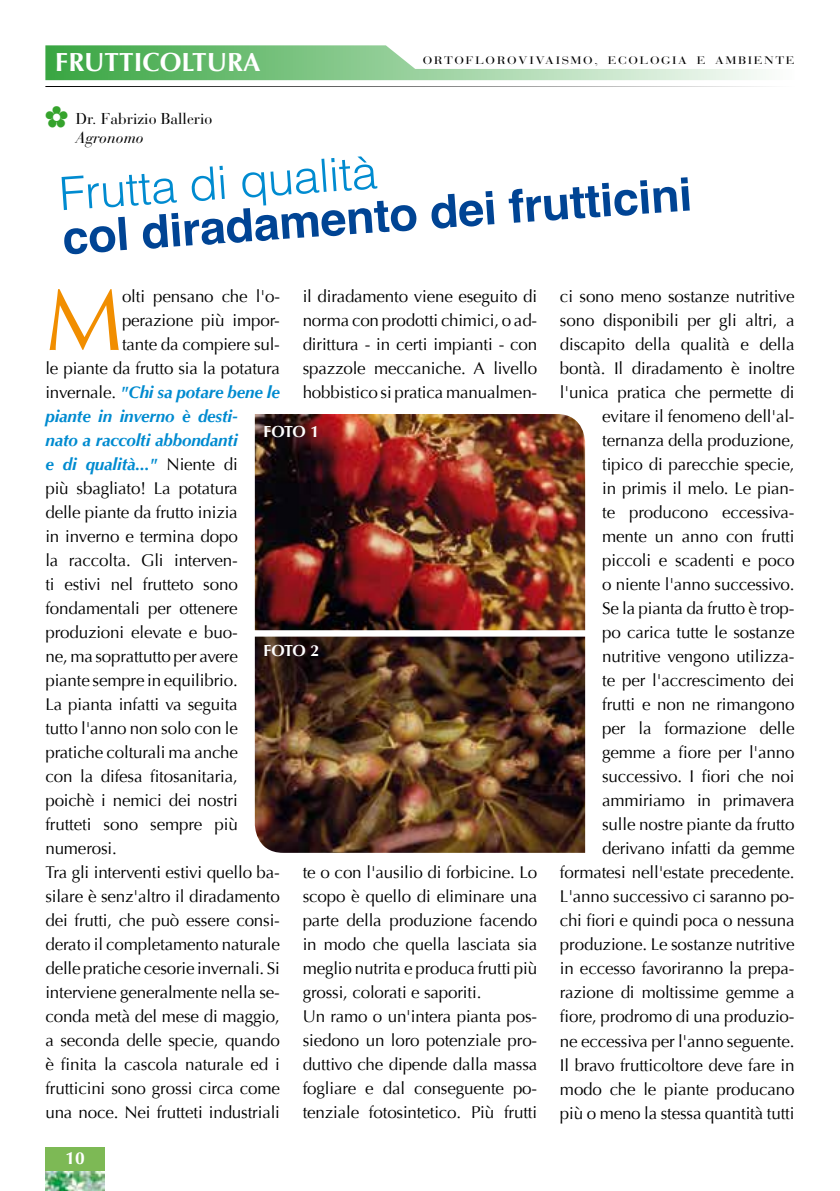
<style>
.page{position:relative;width:840px;height:1191px;background:#fff}
.page>*{position:absolute;margin:0;border:0;box-sizing:border-box;transform-origin:0 0}
.t1{font:87px "Optima";color:#f18e00}
.t2{font:700 46px "Helvetica";color:#004494}
.t3{font:300 46px "Helvetica";color:#008bd0}
.t4{font:700 26.2px "Optima";color:#fff}
.t5{font:700 17.4px "Optima";color:#fff}
.t6{font:17px/24px "Optima";letter-spacing:-.01em;color:#000;text-align:justify}
.t7{font:italic 700 17px "Optima";letter-spacing:-.01em;color:#008bd0}
.t8{font:700 16px "Optima";letter-spacing:-.035em;color:#fff}
.t9{font:15.6px/18.8px "Bauer Bodoni";color:#000}
.t10{font:10.8px "Bauer Bodoni";letter-spacing:.12em;color:#000;scale:1.22 1}
.s1{color:#35a32c}
.s2{font-style:italic}
.s3{font-weight:400;font-style:normal;color:#000}
</style>
<div class="page">
<svg style="left:45px;top:45px;width:718px;height:35px"></svg>
<hr style="left:45px;top:86px;width:749px;height:1px;background:#000">
<div style="left:45px;top:1147px;width:60px;height:44px;background:#7db955"></div>
<img style="left:45px;top:1171px;width:60px;height:20px">
<img style="left:255px;top:414px;width:329px;height:216px">
<img style="left:255px;top:636px;width:329px;height:217px">
<h3 class="t4" style="left:55px;top:47px;width:206px">FRUTTICOLTURA</h3>
<p class="t9" style="left:76px;top:109px;width:138px;text-indent:-31px"><span class="s1">✿</span> Dr. Fabrizio Ballerio<br><span class="s2">Agronomo</span></p>
<p class="t10" style="left:422px;top:53px;width:306px">ORTOFLOROVIVAISMO, ECOLOGIA E AMBIENTE</p>
<h2 class="t3" style="left:56px;top:155px;width:320px;rotate:-4deg">Frutta di qualità</h2>
<h2 class="t2" style="left:60px;top:201px;width:632px;rotate:-4deg">col diradamento dei frutticini</h2>
<h1 class="t1" style="left:45px;top:270px;width:79px">M</h1>
<p class="t6" style="left:122px;top:284px;width:159px">olti pensano che l'o-</p>
<p class="t6" style="left:302px;top:284px;width:236px">il diradamento viene eseguito di norma con prodotti chimici, o ad&shy;dirittura - in certi impianti - con spazzole meccaniche. A livello hobbistico si pratica manualmen-</p>
<p class="t6" style="left:122px;top:308px;width:159px">perazione più impor-</p>
<p class="t6" style="left:122px;top:332px;width:159px">tante da compiere sul-</p>
<p class="t6" style="left:45px;top:356px;width:236px">le piante da frutto sia la potatura</p>
<p class="t7" style="left:45px;top:382px;width:236px"><span class="s3">invernale.</span> "Chi sa potare bene le</p>
<p class="t7" style="left:45px;top:406px;width:194px">piante in inverno è desti-</p>
<p class="t7" style="left:45px;top:430px;width:194px">nato a raccolti abbondanti</p>
<p class="t7" style="left:45px;top:454px;width:194px">e di qualità..." <span class="s3">Niente di</span></p>
<p class="t6" style="left:45px;top:476px;width:194px">più sbagliato! La potatura</p>
<p class="t6" style="left:45px;top:500px;width:194px">delle piante da frutto inizia</p>
<p class="t6" style="left:45px;top:524px;width:194px">in inverno e termina dopo</p>
<p class="t6" style="left:45px;top:548px;width:194px">la raccolta. Gli interven-</p>
<p class="t6" style="left:45px;top:572px;width:194px">ti estivi nel frutteto sono</p>
<p class="t6" style="left:45px;top:596px;width:194px">fondamentali per ottenere</p>
<p class="t6" style="left:45px;top:620px;width:194px">produzioni elevate e buo-</p>
<p class="t6" style="left:45px;top:644px;width:194px">ne, ma soprattutto per avere</p>
<p class="t6" style="left:45px;top:668px;width:194px">piante sempre in equilibrio.</p>
<p class="t6" style="left:45px;top:692px;width:194px">La pianta infatti va seguita</p>
<p class="t6" style="left:45px;top:716px;width:194px">tutto l'anno non solo con le</p>
<p class="t6" style="left:45px;top:740px;width:194px">pratiche colturali ma anche</p>
<p class="t6" style="left:45px;top:764px;width:194px">con la difesa fitosanitaria,</p>
<p class="t6" style="left:45px;top:788px;width:194px">poichè i nemici dei nostri</p>
<p class="t6" style="left:45px;top:812px;width:194px">frutteti sono sempre più</p>
<p class="t6" style="left:45px;top:836px;width:73px">numerosi.</p>
<p class="t6" style="left:45px;top:860px;width:236px">Tra gli interventi estivi quello ba-</p>
<p class="t6" style="left:45px;top:884px;width:236px">silare è senz'altro il diradamento</p>
<p class="t6" style="left:45px;top:908px;width:236px">dei frutti, che può essere consi-</p>
<p class="t6" style="left:45px;top:932px;width:236px">derato il completamento naturale</p>
<p class="t6" style="left:45px;top:956px;width:236px">delle pratiche cesorie invernali. Si</p>
<p class="t6" style="left:45px;top:980px;width:236px">interviene generalmente nella se-</p>
<p class="t6" style="left:45px;top:1004px;width:236px">conda metà del mese di maggio,</p>
<p class="t6" style="left:45px;top:1028px;width:236px">a seconda delle specie, quando</p>
<p class="t6" style="left:45px;top:1052px;width:236px">è finita la cascola naturale ed i</p>
<p class="t6" style="left:45px;top:1076px;width:236px">frutticini sono grossi circa come</p>
<p class="t6" style="left:45px;top:1100px;width:236px">una noce. Nei frutteti industriali</p>
<p class="t8" style="left:263px;top:422px;width:57px">FOTO 1</p>
<p class="t8" style="left:263px;top:641px;width:57px">FOTO 2</p>
<p class="t6" style="left:302px;top:860px;width:236px;text-align:left">te o con l'ausilio di forbicine. Lo scopo è quello di eliminare una parte della produzione facendo in modo che quella lasciata sia meglio nutrita e produca frutti più grossi, colorati e saporiti.<br>Un ramo o un'intera pianta pos&shy;siedono un loro potenziale pro&shy;duttivo che dipende dalla massa fogliare e dal conseguente po&shy;tenziale fotosintetico. Più frutti</p>
<p class="t5" style="left:65px;top:1147px;width:21px">10</p>
<p class="t6" style="left:559px;top:284px;width:236px;text-align:right">ci sono meno sostanze nutritive sono disponibili per gli altri, a discapito della qualità e della bontà. Il diradamento è inoltre l'unica pratica che permette di evitare il fenomeno dell'al&shy;ternanza della produzione, tipico di parecchie specie,<br>in primis il melo. Le pian-<br>te producono eccessiva&shy;mente un anno con frutti piccoli e scadenti e poco<br>o niente l'anno successivo.<br>Se la pianta da frutto è trop-<br>po carica tutte le sostanze nutritive vengono utilizza-<br>te per l'accrescimento dei<br>frutti e non ne rimangono<br>per la formazione delle gemme a fiore per l'anno successivo. I fiori che noi ammiriamo in primavera<br>sulle nostre piante da frutto derivano infatti da gemme formatesi nell'estate precedente.<br>L'anno successivo ci saranno po&shy;chi fiori e quindi poca o nessuna produzione. Le sostanze nutritive in eccesso favoriranno la prepa&shy;razione di moltissime gemme a fiore, prodromo di una produzio&shy;ne eccessiva per l'anno seguente.<br>Il bravo frutticoltore deve fare in modo che le piante producano più o meno la stessa quantità tutti</p>
</div>
